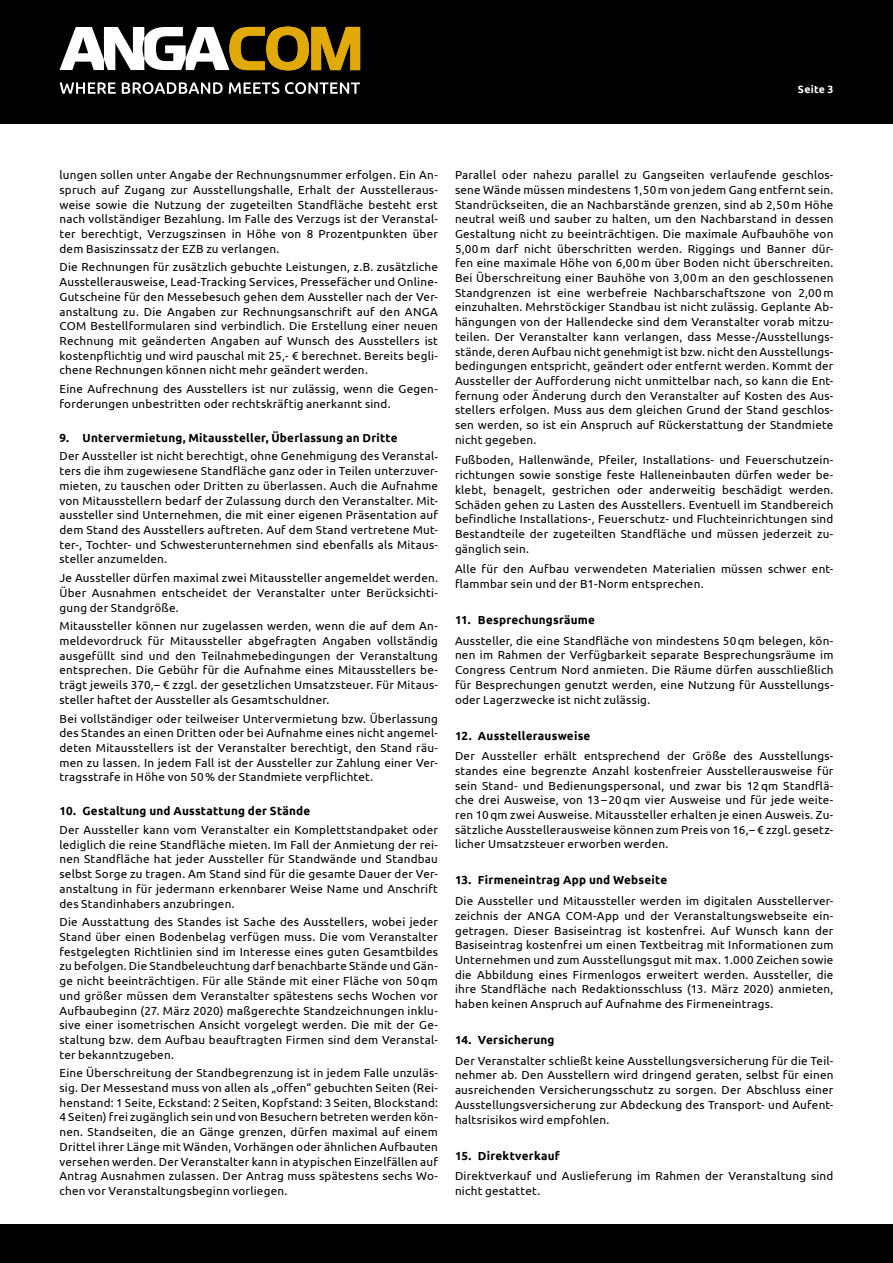
<style>
.page{position:relative;width:893px;height:1263px;background:#fff}
.page>*{position:absolute;margin:0;border:0;box-sizing:border-box;transform-origin:0 0}
.t1{font:11.7px/14.7px "Ubuntu";letter-spacing:.02em;color:#000;text-align:justify}
.t2{font:700 11.7px "Ubuntu";letter-spacing:.02em;color:#000}
.t3{font:700 10.5px "Ubuntu";letter-spacing:.025em;color:#fff}
</style>
<div class="page">
<div style="left:0;top:1225px;width:893px;height:38px;background:#000"></div>
<div style="left:0;top:0;width:893px;height:123px;background:#000"></div>
<svg style="left:60px;top:27px;width:300px;height:44px"></svg>
<svg style="left:60px;top:82px;width:56px;height:12px"></svg>
<svg style="left:122px;top:82px;width:101px;height:12px"></svg>
<svg style="left:229px;top:82px;width:50px;height:12px"></svg>
<svg style="left:285px;top:82px;width:75px;height:12px"></svg>
<p class="t3" style="left:798px;top:83px;width:37px">Seite 3</p>
<p class="t1" style="left:60px;top:167px;width:380px">lungen sollen unter Angabe der Rechnungsnummer erfolgen. Ein An&shy;spruch auf Zugang zur Ausstellungshalle, Erhalt der Ausstelleraus&shy;weise sowie die Nutzung der zugeteilten Standfläche besteht erst nach vollständiger Bezahlung. Im Falle des Verzugs ist der Veranstal&shy;ter berechtigt, Verzugszinsen in Höhe von 8 Prozentpunkten über dem Basiszinssatz der EZB zu verlangen.</p>
<p class="t1" style="left:60px;top:260px;width:380px">Die Rechnungen für zusätzlich gebuchte Leistungen, z.B. zusätzliche Ausstellerausweise, Lead-Tracking Services, Pressefächer und Online-Gutscheine für den Messebesuch gehen dem Aussteller nach der Ver&shy;anstaltung zu. Die Angaben zur Rechnungsanschrift auf den ANGA COM Bestellformularen sind verbindlich. Die Erstellung einer neuen Rechnung mit geänderten Angaben auf Wunsch des Ausstellers ist kostenpflichtig und wird pauschal mit 25,- € berechnet. Bereits begli&shy;chene Rechnungen können nicht mehr geändert werden.</p>
<p class="t1" style="left:60px;top:381px;width:379px">Eine Aufrechnung des Ausstellers ist nur zulässig, wenn die Gegen&shy;forderungen unbestritten oder rechtskräftig anerkannt sind.</p>
<p class="t2" style="left:60px;top:430px;width:340px">9. Untervermietung, Mitaussteller, Überlassung an Dritte</p>
<p class="t1" style="left:60px;top:449px;width:380px">Der Aussteller ist nicht berechtigt, ohne Genehmigung des Veranstal&shy;ters die ihm zugewiesene Standfläche ganz oder in Teilen unterzuver&shy;mieten, zu tauschen oder Dritten zu überlassen. Auch die Aufnahme von Mitausstellern bedarf der Zulassung durch den Veranstalter. Mit&shy;aussteller sind Unternehmen, die mit einer eigenen Präsentation auf dem Stand des Ausstellers auftreten. Auf dem Stand vertretene Mut&shy;ter-, Tochter- und Schwesterunternehmen sind ebenfalls als Mitaus&shy;steller anzumelden.</p>
<p class="t1" style="left:60px;top:570px;width:380px">Je Aussteller dürfen maximal zwei Mitaussteller angemeldet werden.<br>Über Ausnahmen entscheidet der Veranstalter unter Berücksichti&shy;gung der Standgröße.</p>
<p class="t1" style="left:60px;top:618px;width:380px">Mitaussteller können nur zugelassen werden, wenn die auf dem An&shy;meldevordruck für Mitaussteller abgefragten Angaben vollständig ausgefüllt sind und den Teilnahmebedingungen der Veranstaltung entsprechen. Die Gebühr für die Aufnahme eines Mitausstellers be&shy;trägt jeweils 370,– € zzgl. der gesetzlichen Umsatzsteuer. Für Mitaus&shy;steller haftet der Aussteller als Gesamtschuldner.</p>
<p class="t1" style="left:60px;top:711px;width:380px">Bei vollständiger oder teilweiser Untervermietung bzw. Überlassung des Standes an einen Dritten oder bei Aufnahme eines nicht angemel&shy;deten Mitausstellers ist der Veranstalter berechtigt, den Stand räu&shy;men zu lassen. In jedem Fall ist der Aussteller zur Zahlung einer Ver&shy;tragsstrafe in Höhe von 50% der Standmiete verpflichtet.</p>
<p class="t2" style="left:60px;top:804px;width:252px">10. Gestaltung und Ausstattung der Stände</p>
<p class="t1" style="left:60px;top:822px;width:380px">Der Aussteller kann vom Veranstalter ein Komplettstandpaket oder lediglich die reine Standfläche mieten. Im Fall der Anmietung der rei&shy;nen Standfläche hat jeder Aussteller für Standwände und Standbau selbst Sorge zu tragen. Am Stand sind für die gesamte Dauer der Ver&shy;anstaltung in für jedermann erkennbarer Weise Name und Anschrift des Standinhabers anzubringen.</p>
<p class="t1" style="left:60px;top:914px;width:380px">Die Ausstattung des Standes ist Sache des Ausstellers, wobei jeder Stand über einen Bodenbelag verfügen muss. Die vom Veranstalter festgelegten Richtlinien sind im Interesse eines guten Gesamtbildes zu befolgen. Die Standbeleuchtung darf benachbarte Stände und Gän&shy;ge nicht beeinträchtigen. Für alle Stände mit einer Fläche von 50qm und größer müssen dem Veranstalter spätestens sechs Wochen vor Aufbaubeginn (27. März 2020) maßgerechte Standzeichnungen inklu&shy;sive einer isometrischen Ansicht vorgelegt werden. Die mit der Ge&shy;staltung bzw. dem Aufbau beauftragten Firmen sind dem Veranstal&shy;ter bekanntzugeben.</p>
<p class="t1" style="left:60px;top:1065px;width:380px">Eine Überschreitung der Standbegrenzung ist in jedem Falle unzuläs&shy;sig. Der Messestand muss von allen als „offen“ gebuchten Seiten (Rei&shy;henstand: 1 Seite, Eckstand: 2 Seiten, Kopfstand: 3 Seiten, Blockstand:<br>4 Seiten) frei zugänglich sein und von Besuchern betreten werden kön&shy;nen. Standseiten, die an Gänge grenzen, dürfen maximal auf einem Drittel ihrer Länge mit Wänden, Vorhängen oder ähnlichen Aufbauten versehen werden. Der Veranstalter kann in atypischen Einzelfällen auf Antrag Ausnahmen zulassen. Der Antrag muss spätestens sechs Wo&shy;chen vor Veranstaltungsbeginn vorliegen.</p>
<p class="t1" style="left:455px;top:167px;width:380px">Parallel oder nahezu parallel zu Gangseiten verlaufende geschlos&shy;sene Wände müssen mindestens 1,50m von jedem Gang entfernt sein.<br>Standrückseiten, die an Nachbarstände grenzen, sind ab 2,50m Höhe neutral weiß und sauber zu halten, um den Nachbarstand in dessen Gestaltung nicht zu beeinträchtigen. Die maximale Aufbauhöhe von 5,00m darf nicht überschritten werden. Riggings und Banner dür&shy;fen eine maximale Höhe von 6,00m über Boden nicht überschreiten.<br>Bei Überschreitung einer Bauhöhe von 3,00m an den geschlossenen Standgrenzen ist eine werbefreie Nachbarschaftszone von 2,00m einzuhalten. Mehrstöckiger Standbau ist nicht zulässig. Geplante Ab&shy;hängungen von der Hallendecke sind dem Veranstalter vorab mitzu&shy;teilen. Der Veranstalter kann verlangen, dass Messe-/Ausstellungs&shy;stände, deren Aufbau nicht genehmigt ist bzw. nicht den Ausstellungs&shy;bedingungen entspricht, geändert oder entfernt werden. Kommt der Aussteller der Aufforderung nicht unmittelbar nach, so kann die Ent&shy;fernung oder Änderung durch den Veranstalter auf Kosten des Aus&shy;stellers erfolgen. Muss aus dem gleichen Grund der Stand geschlos&shy;sen werden, so ist ein Anspruch auf Rückerstattung der Standmiete nicht gegeben.</p>
<p class="t1" style="left:455px;top:453px;width:380px">Fußboden, Hallenwände, Pfeiler, Installations- und Feuerschutzein&shy;richtungen sowie sonstige feste Halleneinbauten dürfen weder be&shy;klebt, benagelt, gestrichen oder anderweitig beschädigt werden.<br>Schäden gehen zu Lasten des Ausstellers. Eventuell im Standbereich befindliche Installations-, Feuerschutz- und Fluchteinrichtungen sind Bestandteile der zugeteilten Standfläche und müssen jederzeit zu&shy;gänglich sein.</p>
<p class="t1" style="left:455px;top:561px;width:380px">Alle für den Aufbau verwendeten Materialien müssen schwer ent&shy;flammbar sein und der B1-Norm entsprechen.</p>
<p class="t2" style="left:455px;top:613px;width:142px">11. Besprechungsräume</p>
<p class="t1" style="left:455px;top:633px;width:380px">Aussteller, die eine Standfläche von mindestens 50qm belegen, kön&shy;nen im Rahmen der Verfügbarkeit separate Besprechungsräume im Congress Centrum Nord anmieten. Die Räume dürfen ausschließlich für Besprechungen genutzt werden, eine Nutzung für Ausstellungs&shy;oder Lagerzwecke ist nicht zulässig.</p>
<p class="t2" style="left:455px;top:728px;width:137px">12. Ausstellerausweise</p>
<p class="t1" style="left:455px;top:748px;width:380px">Der Aussteller erhält entsprechend der Größe des Ausstellungs&shy;standes eine begrenzte Anzahl kostenfreier Ausstellerausweise für sein Stand- und Bedienungspersonal, und zwar bis 12qm Standflä&shy;che drei Ausweise, von 13–20qm vier Ausweise und für jede weite&shy;ren 10qm zwei Ausweise. Mitaussteller erhalten je einen Ausweis. Zu&shy;sätzliche Ausstellerausweise können zum Preis von 16,– € zzgl. gesetz&shy;licher Umsatzsteuer erworben werden.</p>
<p class="t2" style="left:455px;top:873px;width:214px">13. Firmeneintrag App und Webseite</p>
<p class="t1" style="left:455px;top:893px;width:380px">Die Aussteller und Mitaussteller werden im digitalen Ausstellerver&shy;zeichnis der ANGA COM-App und der Veranstaltungswebseite ein&shy;getragen. Dieser Basiseintrag ist kostenfrei. Auf Wunsch kann der Basiseintrag kostenfrei um einen Textbeitrag mit Informationen zum Unternehmen und zum Ausstellungsgut mit max. 1.000 Zeichen sowie die Abbildung eines Firmenlogos erweitert werden. Aussteller, die ihre Standfläche nach Redaktionsschluss (13. März 2020) anmieten, haben keinen Anspruch auf Aufnahme des Firmeneintrags.</p>
<p class="t2" style="left:455px;top:1033px;width:101px">14. Versicherung</p>
<p class="t1" style="left:455px;top:1053px;width:380px">Der Veranstalter schließt keine Ausstellungsversicherung für die Teil&shy;nehmer ab. Den Ausstellern wird dringend geraten, selbst für einen ausreichenden Versicherungsschutz zu sorgen. Der Abschluss einer Ausstellungsversicherung zur Abdeckung des Transport- und Aufent&shy;haltsrisikos wird empfohlen.</p>
<p class="t2" style="left:455px;top:1148px;width:106px">15. Direktverkauf</p>
<p class="t1" style="left:455px;top:1168px;width:380px">Direktverkauf und Auslieferung im Rahmen der Veranstaltung sind nicht gestattet.</p>
</div>
